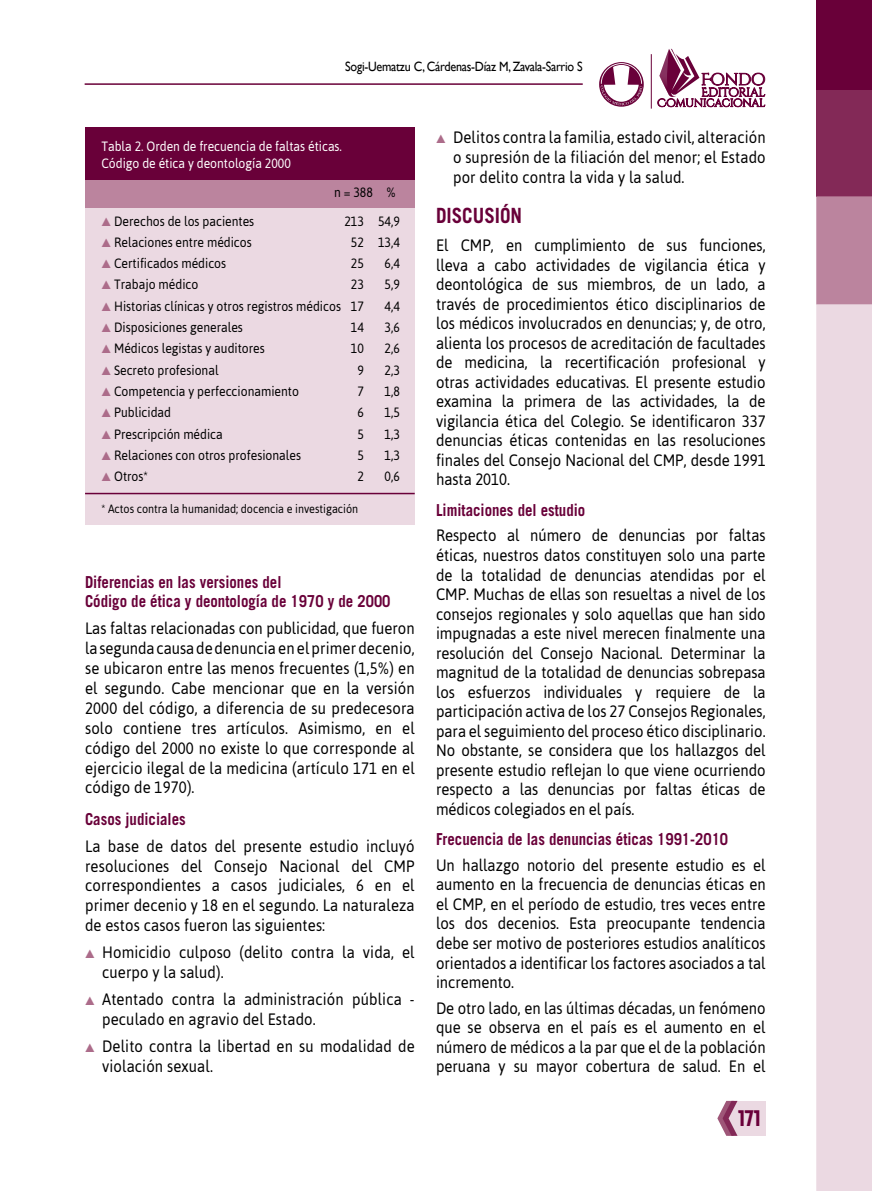
<style>
.page{position:relative;width:872px;height:1191px;background:#fff}
.page>*{position:absolute;margin:0;border:0;box-sizing:border-box;transform-origin:0 0}
.t1{font:22.5px "Milocha";color:#690039;scale:.9 1}
.t2{font:700 21px "Trade Gothic";color:#690039;scale:.9 1}
.t3{font:16.5px/19.5px "Asap";letter-spacing:.01em;color:#000;text-align:justify;scale:.9 1}
.t4{font:700 16.5px/19.8px "Trade Gothic";color:#690039;scale:.9 1}
.t5{font:13.5px "Asap";color:#000;scale:.9 1}
.t6{font:13.5px/16.2px "Asap";color:#fff;scale:.9 1}
.t7{font:13.5px "Gill Sans";letter-spacing:-.02em;color:#000;scale:.9 1}
.t8{font:12px "Asap";color:#000;scale:.9 1}
.s1{color:#ac6c8a}
</style>
<div class="page">
<div style="left:728px;top:1100px;width:37px;height:35px;background:#ebd9e2"></div>
<svg style="left:717px;top:1100px;width:20px;height:35px"></svg>
<div style="left:816px;top:0;width:56px;height:90px;background:#690039"></div>
<div style="left:816px;top:90px;width:56px;height:106px;background:#832957"></div>
<div style="left:816px;top:196px;width:56px;height:109px;background:#bb849e"></div>
<svg style="left:816px;top:305px;width:56px;height:886px;background:#ebd9e2"></svg>
<hr style="left:85px;top:83px;width:498px;height:2px;background:#690039">
<svg style="left:657px;top:49px;width:108px;height:59px"></svg>
<svg style="left:599px;top:62px;width:44px;height:45px"></svg>
<svg style="left:600px;top:63px;width:42px;height:42px"></svg>
<hr style="left:651px;top:54px;width:1px;height:55px;background:#690039">
<div style="left:85px;top:148px;width:330px;height:376px;background:#ebd9e2"></div>
<div style="left:85px;top:180px;width:330px;height:27px;background:#bb849e"></div>
<div style="left:85px;top:128px;width:330px;height:52px;background:#690039"></div>
<hr style="left:85px;top:493px;width:330px;height:1px;background:#690039">
<p class="t7" style="left:345px;top:58px;width:265px">Sogi-Uematzu C, Cárdenas-Díaz M, Zavala-Sarrio S</p>
<p class="t6" style="left:101px;top:138px;width:269px">Tabla 2. Orden de frecuencia de faltas éticas.<br>Código de ética y deontología 2000</p>
<p class="t5" style="left:334px;top:184px;width:70px">n = 388 %</p>
<p class="t5" style="left:101px;top:213px;width:171px"><span class="s1">▲</span> Derechos de los pacientes</p>
<p class="t5" style="left:344px;top:213px;width:63px">213 54,9</p>
<p class="t5" style="left:101px;top:234px;width:169px"><span class="s1">▲</span> Relaciones entre médicos</p>
<p class="t5" style="left:351px;top:234px;width:56px">52 13,4</p>
<p class="t5" style="left:101px;top:255px;width:140px"><span class="s1">▲</span> Certificados médicos</p>
<p class="t5" style="left:351px;top:255px;width:16px">25</p>
<p class="t5" style="left:384px;top:255px;width:19px">6,4</p>
<p class="t5" style="left:101px;top:277px;width:109px"><span class="s1">▲</span> Trabajo médico</p>
<p class="t5" style="left:351px;top:277px;width:16px">23</p>
<p class="t5" style="left:384px;top:277px;width:19px">5,9</p>
<p class="t5" style="left:101px;top:298px;width:293px"><span class="s1">▲</span> Historias clínicas y otros registros médicos 17</p>
<p class="t5" style="left:384px;top:298px;width:19px">4,4</p>
<p class="t5" style="left:101px;top:319px;width:159px"><span class="s1">▲</span> Disposiciones generales</p>
<p class="t5" style="left:351px;top:319px;width:16px">14</p>
<p class="t5" style="left:384px;top:319px;width:19px">3,6</p>
<p class="t5" style="left:101px;top:341px;width:183px"><span class="s1">▲</span> Médicos legistas y auditores</p>
<p class="t5" style="left:351px;top:341px;width:16px">10</p>
<p class="t5" style="left:384px;top:341px;width:19px">2,6</p>
<p class="t5" style="left:101px;top:362px;width:132px"><span class="s1">▲</span> Secreto profesional</p>
<p class="t5" style="left:357px;top:362px;width:9px">9</p>
<p class="t5" style="left:384px;top:362px;width:19px">2,3</p>
<p class="t5" style="left:101px;top:383px;width:221px"><span class="s1">▲</span> Competencia y perfeccionamiento</p>
<p class="t5" style="left:357px;top:383px;width:9px">7</p>
<p class="t5" style="left:384px;top:383px;width:19px">1,8</p>
<p class="t5" style="left:101px;top:405px;width:79px"><span class="s1">▲</span> Publicidad</p>
<p class="t5" style="left:357px;top:405px;width:9px">6</p>
<p class="t5" style="left:384px;top:405px;width:19px">1,5</p>
<p class="t5" style="left:101px;top:426px;width:136px"><span class="s1">▲</span> Prescripción médica</p>
<p class="t5" style="left:357px;top:426px;width:9px">5</p>
<p class="t5" style="left:384px;top:426px;width:19px">1,3</p>
<p class="t5" style="left:101px;top:447px;width:223px"><span class="s1">▲</span> Relaciones con otros profesionales</p>
<p class="t5" style="left:357px;top:447px;width:9px">5</p>
<p class="t5" style="left:384px;top:447px;width:19px">1,3</p>
<p class="t5" style="left:101px;top:469px;width:53px"><span class="s1">▲</span> Otros*</p>
<p class="t5" style="left:357px;top:469px;width:9px">2</p>
<p class="t5" style="left:384px;top:469px;width:19px">0,6</p>
<p class="t8" style="left:101px;top:501px;width:287px">* Actos contra la humanidad; docencia e investigación</p>
<p class="t4" style="left:85px;top:571px;width:341px">Diferencias en las versiones del<br>Código de ética y deontología de 1970 y de 2000</p>
<p class="t3" style="left:85px;top:618px;width:368px;line-height:20px">Las faltas relacionadas con publicidad, que fueron la segunda causa de denuncia en el primer decenio, se ubicaron entre las menos frecuentes (1,5%) en el segundo. Cabe mencionar que en la versión 2000 del código, a diferencia de su predecesora solo contiene tres artículos. Asimismo, en el código del 2000 no existe lo que corresponde al ejercicio ilegal de la medicina (artículo 171 en el código de 1970).</p>
<p class="t4" style="left:85px;top:809px;width:113px">Casos judiciales</p>
<p class="t3" style="left:85px;top:835px;width:368px;line-height:20px">La base de datos del presente estudio incluyó resoluciones del Consejo Nacional del CMP correspondientes a casos judiciales, 6 en el primer decenio y 18 en el segundo. La naturaleza de estos casos fueron las siguientes:</p>
<p class="t3" style="left:102px;top:942px;width:349px;line-height:20px;text-indent:-17px"><span class="s1">▲</span> Homicidio culposo (delito contra la vida, el cuerpo y la salud).</p>
<p class="t3" style="left:102px;top:989px;width:349px;line-height:20px;text-indent:-17px"><span class="s1">▲</span> Atentado contra la administración pública - peculado en agravio del Estado.</p>
<p class="t3" style="left:102px;top:1035px;width:349px;line-height:20px;text-indent:-17px"><span class="s1">▲</span> Delito contra la libertad en su modalidad de violación sexual.</p>
<p class="t3" style="left:453px;top:127px;width:349px;line-height:20px;text-indent:-17px"><span class="s1">▲</span> Delitos contra la familia, estado civil, alteración o supresión de la filiación del menor; el Estado por delito contra la vida y la salud.</p>
<p class="t2" style="left:436px;top:203px;width:97px">DISCUSIÓN</p>
<p class="t3" style="left:436px;top:235px;width:368px">El CMP, en cumplimiento de sus funciones, lleva a cabo actividades de vigilancia ética y deontológica de sus miembros, de un lado, a través de procedimientos ético disciplinarios de los médicos involucrados en denuncias; y, de otro, alienta los procesos de acreditación de facultades de medicina, la recertificación profesional y otras actividades educativas. El presente estudio examina la primera de las actividades, la de vigilancia ética del Colegio. Se identificaron 337 denuncias éticas contenidas en las resoluciones finales del Consejo Nacional del CMP, desde 1991 hasta 2010.</p>
<p class="t4" style="left:436px;top:499px;width:167px">Limitaciones del estudio</p>
<p class="t3" style="left:436px;top:526px;width:368px">Respecto al número de denuncias por faltas éticas, nuestros datos constituyen solo una parte de la totalidad de denuncias atendidas por el CMP. Muchas de ellas son resueltas a nivel de los consejos regionales y solo aquellas que han sido impugnadas a este nivel merecen finalmente una resolución del Consejo Nacional. Determinar la magnitud de la totalidad de denuncias sobrepasa los esfuerzos individuales y requiere de la participación activa de los 27 Consejos Regionales, para el seguimiento del proceso ético disciplinario.<br>No obstante, se considera que los hallazgos del presente estudio reflejan lo que viene ocurriendo respecto a las denuncias por faltas éticas de médicos colegiados en el país.</p>
<p class="t4" style="left:436px;top:829px;width:326px">Frecuencia de las denuncias éticas 1991-2010</p>
<p class="t3" style="left:436px;top:855px;width:368px">Un hallazgo notorio del presente estudio es el aumento en la frecuencia de denuncias éticas en el CMP, en el período de estudio, tres veces entre los dos decenios. Esta preocupante tendencia debe ser motivo de posteriores estudios analíticos orientados a identificar los factores asociados a tal incremento.</p>
<p class="t3" style="left:436px;top:998px;width:368px">De otro lado, en las últimas décadas, un fenómeno que se observa en el país es el aumento en el número de médicos a la par que el de la población peruana y su mayor cobertura de salud. En el</p>
<h1 class="t1" style="left:738px;top:1105px;width:26px">171</h1>
</div>
